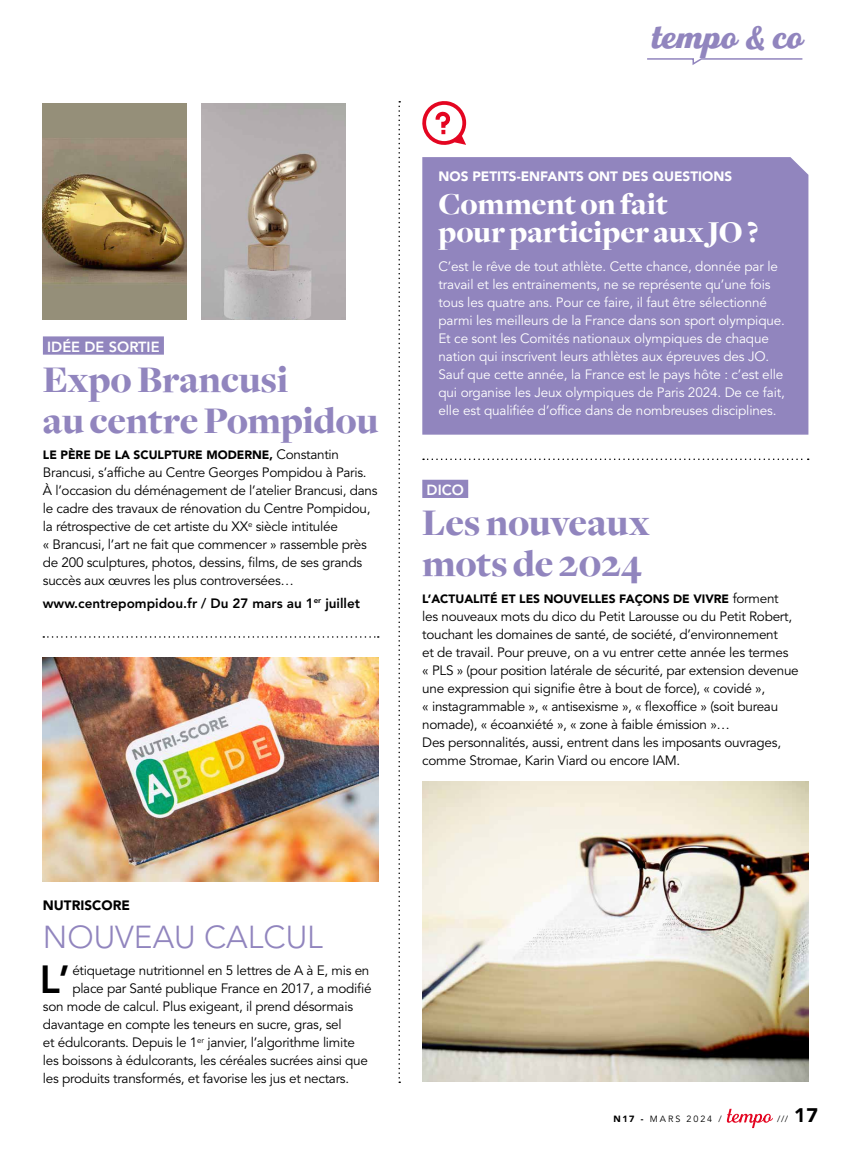
<style>
.page{position:relative;width:851px;height:1149px;background:#fff}
.page>*{position:absolute;margin:0;border:0;box-sizing:border-box;transform-origin:0 0}
.t1{font:900 39px/40.5px "Freight Disp";letter-spacing:-.01em;color:#9185be}
.t2{font:800 38.85px "Avenir LT Std";color:#000}
.t3{font:900 34.5px "Fourth";color:#9185be}
.t4{font:900 31.5px/28.5px "Freight Disp";letter-spacing:-.005em;color:#fff}
.t5{font:300 31.5px "Avenir LT Std";color:#9185be}
.t6{font:800 14.55px "Avenir LT Std";color:#fff}
.t7{font:13.5px/18px "Avenir LT Std";letter-spacing:-.02em;color:#000}
.t8{font:13.5px/18px "Avenir LT Std";letter-spacing:-.01em;color:#fff}
.t9{font:800 13.5px "Avenir LT Std";color:#000}
.t10{font:900 13.5px "Avenir LT Std";color:#fff}
.t11{font:900 13.5px "Avenir LT Std";color:#000}
.t12{font:900 12px "Avenir LT Std";color:#000}
.t13{font:9px "Avenir LT Std";letter-spacing:.22em;color:#000}
.s1{font-weight:400;font-size:13.5px}
.s2{font-weight:900}
.s3{font-weight:900;font-size:19.5px}
</style>
<div class="page">
<svg style="left:726px;top:1108px;width:46px;height:19px"></svg>
<svg style="left:647px;top:58px;width:156px;height:7px"></svg>
<div style="left:422px;top:479px;width:46px;height:19px;background:#9185be"></div>
<svg style="left:423px;top:458px;width:385px;height:2px"></svg>
<svg style="left:43px;top:636px;width:335px;height:1px"></svg>
<svg style="left:398px;top:101px;width:2px;height:981px"></svg>
<div style="left:422px;top:157px;width:386px;height:277px;background:#9185be"></div>
<div style="left:43px;top:336px;width:121px;height:18px;background:#9185be"></div>
<svg style="left:422px;top:101px;width:44px;height:44px"></svg>
<img style="left:43px;top:103px;width:144px;height:216px">
<img style="left:43px;top:657px;width:335px;height:224px">
<img style="left:201px;top:103px;width:144px;height:216px">
<img style="left:422px;top:781px;width:386px;height:300px">
<h3 class="t3" style="left:652px;top:16px;width:152px">tempo &amp; co</h3>
<p class="t6" style="left:47px;top:338px;width:114px">IDÉE DE SORTIE</p>
<h1 class="t1" style="left:43px;top:360px;width:337px">Expo Brancusi aucentrePompidou</h1>
<p class="t12" style="left:43px;top:447px;width:298px">LE PÈRE DE LA SCULPTURE MODERNE, <span class="s1">Constantin</span></p>
<p class="t7" style="left:43px;top:464px;width:336px">Brancusi, s’affiche au Centre Georges Pompidou à Paris.<br>À l’occasion du déménagement de l’atelier Brancusi, dans le cadre des travaux de rénovation du Centre Pompidou, la rétrospective de cet artiste du XX<sup>e</sup> siècle intitulée<br>« Brancusi, l’art ne fait que commencer » rassemble près de 200 sculptures, photos, dessins, films, de ses grands succès aux œuvres les plus controversées…</p>
<p class="t9" style="left:43px;top:594px;width:319px">www.centrepompidou.fr / Du 27 mars au 1<sup>er</sup> juillet</p>
<p class="t10" style="left:438px;top:168px;width:295px">NOS PETITS-ENFANTS ONT DES QUESTIONS</p>
<h3 class="t4" style="left:438px;top:190px;width:322px">Comment on fait pourparticiper aux JO?</h3>
<p class="t8" style="left:438px;top:257px;width:348px">C’est le rêve de tout athlète. Cette chance, donnée par le travail et les entrainements, ne se représente qu’une fois tous les quatre ans. Pour ce faire, il faut être sélectionné parmi les meilleurs de la France dans son sport olympique.<br>Et ce sont les Comités nationaux olympiques de chaque nation qui inscrivent leurs athlètes aux épreuves des JO.<br>Sauf que cette année, la France est le pays hôte : c’est elle qui organise les Jeux olympiques de Paris 2024. De ce fait, elle est qualifiée d’office dans de nombreuses disciplines.</p>
<p class="t6" style="left:426px;top:481px;width:39px">DICO</p>
<h1 class="t1" style="left:422px;top:503px;width:228px">Les nouveaux mots de 2024</h1>
<p class="t12" style="left:422px;top:591px;width:358px">L’ACTUALITÉ ET LES NOUVELLES FAÇONS DE VIVRE <span class="s1">forment</span></p>
<p class="t7" style="left:422px;top:607px;width:378px">les nouveaux mots du dico du Petit Larousse ou du Petit Robert, touchant les domaines de santé, de société, d’environnement<br>et de travail. Pour preuve, on a vu entrer cette année les termes<br>« PLS » (pour position latérale de sécurité, par extension devenue une expression qui signifie être à bout de force), « covidé »,<br>« instagrammable », « antisexisme », « flexoffice » (soit bureau nomade), « écoanxiété », « zone à faible émission »…<br>Des personnalités, aussi, entrent dans les imposants ouvrages, comme Stromae, Karin Viard ou encore IAM.</p>
<p class="t11" style="left:43px;top:896px;width:88px">NUTRISCORE</p>
<h3 class="t5" style="left:43px;top:918px;width:281px">NOUVEAU CALCUL</h3>
<h2 class="t2" style="left:40px;top:956px;width:32px">L’</h2>
<p class="t7" style="left:72px;top:961px;width:298px">étiquetage nutritionnel en 5 lettres de A à E, mis en</p>
<p class="t7" style="left:72px;top:979px;width:301px">place par Santé publique France en 2017, a modifié</p>
<p class="t7" style="left:43px;top:997px;width:311px">son mode de calcul. Plus exigeant, il prend désormais</p>
<p class="t7" style="left:43px;top:1015px;width:300px">davantage en compte les teneurs en sucre, gras, sel</p>
<p class="t7" style="left:43px;top:1033px;width:313px">et édulcorants. Depuis le 1<sup>er</sup> janvier, l’algorithme limite</p>
<p class="t7" style="left:43px;top:1051px;width:326px">les boissons à édulcorants, les céréales sucrées ainsi que</p>
<p class="t7" style="left:43px;top:1069px;width:308px">les produits transformés, et favorise les jus et nectars.</p>
<p class="t13" style="left:613px;top:1113px;width:110px"><span class="s2">N17 -</span> MARS 2024 /</p>
<p class="t13" style="left:777px;top:1113px;width:42px">/// <span class="s3">17</span></p>
</div>
